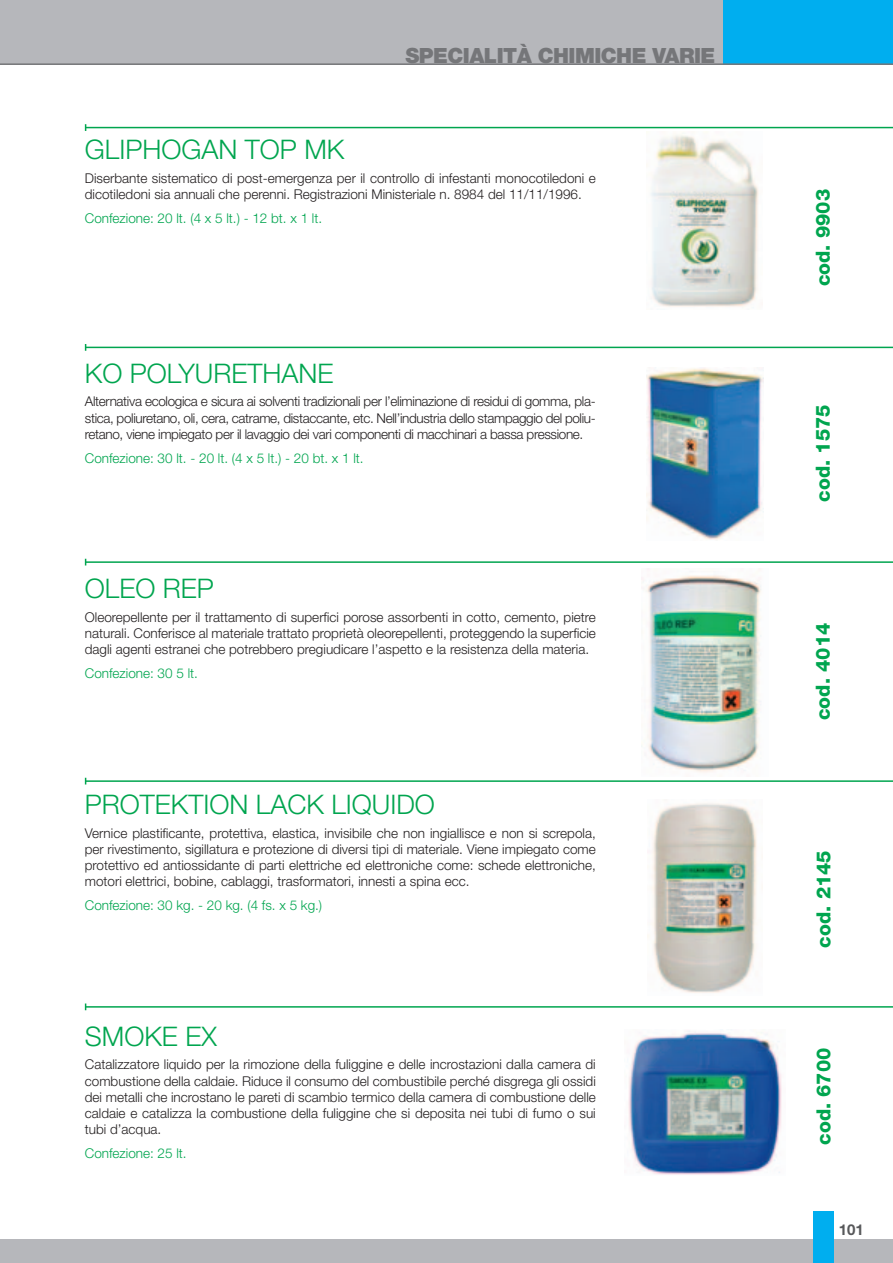
<style>
.page{position:relative;width:893px;height:1263px;background:#fff}
.page>*{position:absolute;margin:0;border:0;box-sizing:border-box;transform-origin:0 0}
.t1{font:300 27px "Helvetica Neue";color:#00a54f}
.t2{font:900 21px "Helvetica Neue";letter-spacing:-.025em;color:#757679}
.t3{font:800 19.5px "Helvetica Neue";color:#00a54f}
.t4{font:700 15px "Helvetica Neue";color:#57585a}
.t5{font:300 13.5px/16.2px "Helvetica Neue";color:#231f20;text-align:justify}
.t6{font:300 13.5px "Helvetica Neue";color:#00a54f}
</style>
<div class="page">
<div style="left:0;top:0;width:729px;height:64px;background:#b6b7bb"></div>
<div style="left:723px;top:0;width:170px;height:64px;background:#00aeef"></div>
<hr style="left:0;top:63px;width:893px;height:2px;background:#757679">
<div style="left:0;top:1239px;width:893px;height:24px;background:#b6b7bb"></div>
<div style="left:813px;top:1211px;width:20px;height:52px;background:#00aeef"></div>
<img style="left:651px;top:135px;width:108px;height:172px">
<img style="left:646px;top:367px;width:118px;height:173px">
<img style="left:642px;top:568px;width:119px;height:205px">
<img style="left:647px;top:803px;width:110px;height:190px">
<img style="left:628px;top:1031px;width:154px;height:144px">
<hr style="left:86px;top:127px;width:807px;height:1px;background:#00a54f">
<hr style="left:86px;top:347px;width:807px;height:1px;background:#00a54f">
<hr style="left:86px;top:561px;width:807px;height:2px;background:#00a54f">
<hr style="left:86px;top:780px;width:807px;height:2px;background:#00a54f">
<hr style="left:86px;top:1006px;width:807px;height:2px;background:#00a54f">
<p class="t2" style="left:405px;top:43px;width:311px">SPECIALITÀ CHIMICHE VARIE</p>
<p class="t1" style="left:85px;top:133px;width:261px">GLIPHOGAN TOP MK</p>
<p class="t5" style="left:85px;top:170px;width:512px">Diserbante sistematico di post-emergenza per il controllo di infestanti monocotiledoni e dicotiledoni sia annuali che perenni. Registrazioni Ministeriale n. 8984 del 11/11/1996.</p>
<p class="t6" style="left:85px;top:210px;width:239px">Confezione: 20 lt. (4 x 5 lt.) - 12 bt. x 1 lt.</p>
<p class="t1" style="left:85px;top:356px;width:250px">KO POLYURETHANE</p>
<p class="t5" style="left:85px;top:393px;width:512px">Alternativa ecologica e sicura ai solventi tradizionali per l’eliminazione di residui di gomma, pla&shy;stica, poliuretano, oli, cera, catrame, distaccante, etc. Nell’industria dello stampaggio del poliu&shy;retano, viene impiegato per il lavaggio dei vari componenti di macchinari a bassa pressione.</p>
<p class="t6" style="left:85px;top:450px;width:280px">Confezione: 30 lt. - 20 lt. (4 x 5 lt.) - 20 bt. x 1 lt.</p>
<p class="t1" style="left:85px;top:572px;width:131px">OLEO REP</p>
<p class="t5" style="left:85px;top:609px;width:512px">Oleorepellente per il trattamento di superfici porose assorbenti in cotto, cemento, pietre naturali. Conferisce al materiale trattato proprietà oleorepellenti, proteggendo la superficie dagli agenti estranei che potrebbero pregiudicare l’aspetto e la resistenza della materia.</p>
<p class="t6" style="left:85px;top:665px;width:115px">Confezione: 30 5 lt.</p>
<p class="t1" style="left:85px;top:788px;width:352px">PROTEKTION LACK LIQUIDO</p>
<p class="t5" style="left:85px;top:824px;width:512px">Vernice plastificante, protettiva, elastica, invisibile che non ingiallisce e non si screpola, per rivestimento, sigillatura e protezione di diversi tipi di materiale. Viene impiegato come protettivo ed antiossidante di parti elettriche ed elettroniche come: schede elettroniche, motori elettrici, bobine, cablaggi, trasformatori, innesti a spina ecc.</p>
<p class="t6" style="left:85px;top:897px;width:239px">Confezione: 30 kg. - 20 kg. (4 fs. x 5 kg.)</p>
<p class="t1" style="left:85px;top:1019px;width:134px">SMOKE EX</p>
<p class="t5" style="left:85px;top:1056px;width:512px">Catalizzatore liquido per la rimozione della fuliggine e delle incrostazioni dalla camera di combustione della caldaie. Riduce il consumo del combustibile perché disgrega gli ossidi dei metalli che incrostano le pareti di scambio termico della camera di combustione delle caldaie e catalizza la combustione della fuliggine che si deposita nei tubi di fumo o sui tubi d’acqua.</p>
<p class="t6" style="left:85px;top:1145px;width:103px">Confezione: 25 lt.</p>
<p class="t3" style="left:811px;top:286px;width:99px;rotate:-90deg">cod. 9903</p>
<p class="t3" style="left:811px;top:502px;width:99px;rotate:-90deg">cod. 1575</p>
<p class="t3" style="left:811px;top:720px;width:99px;rotate:-90deg">cod. 4014</p>
<p class="t3" style="left:812px;top:947px;width:99px;rotate:-90deg">cod. 2145</p>
<p class="t3" style="left:812px;top:1145px;width:99px;rotate:-90deg">cod. 6700</p>
<p class="t4" style="left:839px;top:1220px;width:27px">101</p>
</div>
